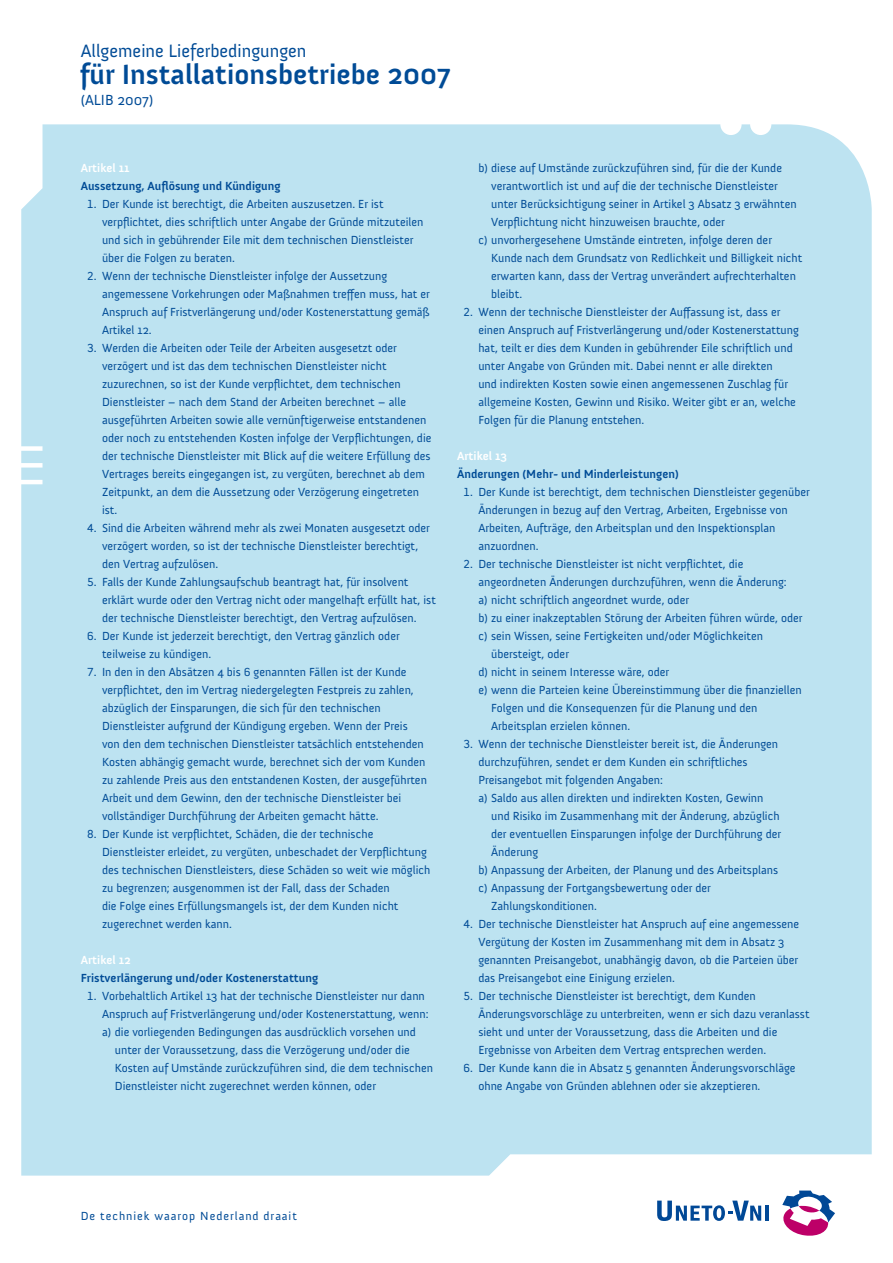
<style>
.page{position:relative;width:893px;height:1263px;background:#fff}
.page>*{position:absolute;margin:0;border:0;box-sizing:border-box;transform-origin:0 0}
.t1{font:700 28.5px "Anivers";color:#004b96}
.t2{font:18.3px "Anivers";color:#004b96}
.t3{font:15px "Anivers";color:#004b96}
.t4{font:12px/18px "Anivers";color:#004b96}
.t5{font:700 12px "Anivers";color:#004b96}
.t6{font:12px "Anivers";letter-spacing:.08em;color:#004b96}
.t7{font:700 12px "Anivers";color:#fff}
</style>
<div class="page">
<div style="left:21px;top:124px;width:851px;height:1051px;background:#bde3f1"></div>
<hr style="left:765px;top:1205px;width:3px;height:16px;background:#004896">
<svg style="left:782px;top:1190px;width:53px;height:46px"></svg>
<svg style="left:657px;top:1200px;width:104px;height:21px"></svg>
<h2 class="t2" style="left:81px;top:41px;width:227px">Allgemeine Lieferbedingungen</h2>
<h1 class="t1" style="left:80px;top:58px;width:373px">für Installationsbetriebe 2007</h1>
<p class="t3" style="left:81px;top:91px;width:74px">(ALIB 2007)</p>
<p class="t7" style="left:81px;top:161px;width:51px">Artikel 11</p>
<p class="t5" style="left:81px;top:179px;width:201px">Aussetzung, Auflösung und Kündigung</p>
<p class="t4" style="left:102px;top:195px;width:323px;text-indent:-15px">1. Der Kunde ist berechtigt, die Arbeiten auszusetzen. Er ist verpflichtet, dies schriftlich unter Angabe der Gründe mitzuteilen und sich in gebührender Eile mit dem technischen Dienstleister über die Folgen zu beraten.</p>
<p class="t4" style="left:102px;top:267px;width:329px;text-indent:-15px">2. Wenn der technische Dienstleister infolge der Aussetzung angemessene Vorkehrungen oder Maßnahmen treffen muss, hat er Anspruch auf Fristverlängerung und/oder Kostenerstattung gemäß Artikel 12.</p>
<p class="t4" style="left:102px;top:339px;width:331px;text-indent:-15px">3. Werden die Arbeiten oder Teile der Arbeiten ausgesetzt oder verzögert und ist das dem technischen Dienstleister nicht zuzurechnen, so ist der Kunde verpflichtet, dem technischen Dienstleister – nach dem Stand der Arbeiten berechnet – alle ausgeführten Arbeiten sowie alle vernünftigerweise entstandenen oder noch zu entstehenden Kosten infolge der Verpflichtungen, die der technische Dienstleister mit Blick auf die weitere Erfüllung des Vertrages bereits eingegangen ist, zu vergüten, berechnet ab dem Zeitpunkt, an dem die Aussetzung oder Verzögerung eingetreten ist.</p>
<p class="t4" style="left:102px;top:519px;width:329px;text-indent:-15px">4. Sind die Arbeiten während mehr als zwei Monaten ausgesetzt oder verzögert worden, so ist der technische Dienstleister berechtigt, den Vertrag aufzulösen.</p>
<p class="t4" style="left:102px;top:573px;width:335px;text-indent:-15px">5. Falls der Kunde Zahlungsaufschub beantragt hat, für insolvent erklärt wurde oder den Vertrag nicht oder mangelhaft erfüllt hat, ist der technische Dienstleister berechtigt, den Vertrag aufzulösen.</p>
<p class="t4" style="left:102px;top:627px;width:299px;text-indent:-15px">6. Der Kunde ist jederzeit berechtigt, den Vertrag gänzlich oder teilweise zu kündigen.</p>
<p class="t4" style="left:102px;top:663px;width:326px;text-indent:-15px">7. In den in den Absätzen 4 bis 6 genannten Fällen ist der Kunde verpflichtet, den im Vertrag niedergelegten Festpreis zu zahlen, abzüglich der Einsparungen, die sich für den technischen Dienstleister aufgrund der Kündigung ergeben. Wenn der Preis von den dem technischen Dienstleister tatsächlich entstehenden Kosten abhängig gemacht wurde, berechnet sich der vom Kunden zu zahlende Preis aus den entstandenen Kosten, der ausgeführten Arbeit und dem Gewinn, den der technische Dienstleister bei vollständiger Durchführung der Arbeiten gemacht hätte.</p>
<p class="t4" style="left:102px;top:825px;width:330px;text-indent:-15px">8. Der Kunde ist verpflichtet, Schäden, die der technische Dienstleister erleidet, zu vergüten, unbeschadet der Verpflichtung des technischen Dienstleisters, diese Schäden so weit wie möglich zu begrenzen; ausgenommen ist der Fall, dass der Schaden<br>die Folge eines Erfüllungsmangels ist, der dem Kunden nicht zugerechnet werden kann.</p>
<p class="t7" style="left:81px;top:953px;width:52px">Artikel 12</p>
<p class="t5" style="left:81px;top:971px;width:239px">Fristverlängerung und/oder Kostenerstattung</p>
<p class="t4" style="left:87px;top:987px;width:339px">1. Vorbehaltlich Artikel 13 hat der technische Dienstleister nur dann</p>
<p class="t4" style="left:102px;top:1005px;width:328px">Anspruch auf Fristverlängerung und/oder Kostenerstattung, wenn:</p>
<p class="t4" style="left:102px;top:1023px;width:315px">a) die vorliegenden Bedingungen das ausdrücklich vorsehen und</p>
<p class="t4" style="left:115px;top:1041px;width:297px">unter der Voraussetzung, dass die Verzögerung und/oder die</p>
<p class="t4" style="left:115px;top:1059px;width:320px">Kosten auf Umstände zurückzuführen sind, die dem technischen</p>
<p class="t4" style="left:115px;top:1077px;width:263px">Dienstleister nicht zugerechnet werden können, oder</p>
<p class="t4" style="left:478px;top:159px;width:305px">b) diese auf Umstände zurückzuführen sind, für die der Kunde</p>
<p class="t4" style="left:491px;top:177px;width:288px">verantwortlich ist und auf die der technische Dienstleister</p>
<p class="t4" style="left:491px;top:195px;width:307px">unter Berücksichtigung seiner in Artikel 3 Absatz 3 erwähnten</p>
<p class="t4" style="left:491px;top:213px;width:235px">Verpflichtung nicht hinzuweisen brauchte, oder</p>
<p class="t4" style="left:478px;top:231px;width:295px">c) unvorhergesehene Umstände eintreten, infolge deren der</p>
<p class="t4" style="left:491px;top:249px;width:313px">Kunde nach dem Grundsatz von Redlichkeit und Billigkeit nicht</p>
<p class="t4" style="left:491px;top:267px;width:306px">erwarten kann, dass der Vertrag unverändert aufrechterhalten</p>
<p class="t4" style="left:491px;top:285px;width:33px">bleibt.</p>
<p class="t4" style="left:478px;top:303px;width:322px;text-indent:-15px">2. Wenn der technische Dienstleister der Auffassung ist, dass er einen Anspruch auf Fristverlängerung und/oder Kostenerstattung hat, teilt er dies dem Kunden in gebührender Eile schriftlich und unter Angabe von Gründen mit. Dabei nennt er alle direkten<br>und indirekten Kosten sowie einen angemessenen Zuschlag für allgemeine Kosten, Gewinn und Risiko. Weiter gibt er an, welche Folgen für die Planung entstehen.</p>
<p class="t7" style="left:457px;top:449px;width:52px">Artikel 13</p>
<p class="t5" style="left:457px;top:467px;width:223px">Änderungen (Mehr- und Minderleistungen)</p>
<p class="t4" style="left:478px;top:483px;width:333px;text-indent:-15px">1. Der Kunde ist berechtigt, dem technischen Dienstleister gegenüber Änderungen in bezug auf den Vertrag, Arbeiten, Ergebnisse von Arbeiten, Aufträge, den Arbeitsplan und den Inspektionsplan anzuordnen.</p>
<p class="t4" style="left:464px;top:555px;width:281px">2. Der technische Dienstleister ist nicht verpflichtet, die</p>
<p class="t4" style="left:478px;top:573px;width:310px">angeordneten Änderungen durchzuführen, wenn die Änderung:</p>
<p class="t4" style="left:478px;top:591px;width:212px">a) nicht schriftlich angeordnet wurde, oder</p>
<p class="t4" style="left:478px;top:609px;width:326px">b) zu einer inakzeptablen Störung der Arbeiten führen würde, oder</p>
<p class="t4" style="left:478px;top:627px;width:286px">c) sein Wissen, seine Fertigkeiten und/oder Möglichkeiten</p>
<p class="t4" style="left:491px;top:645px;width:79px">übersteigt, oder</p>
<p class="t4" style="left:478px;top:663px;width:192px">d) nicht in seinem Interesse wäre, oder</p>
<p class="t4" style="left:478px;top:681px;width:325px">e) wenn die Parteien keine Übereinstimmung über die finanziellen</p>
<p class="t4" style="left:491px;top:699px;width:268px">Folgen und die Konsequenzen für die Planung und den</p>
<p class="t4" style="left:491px;top:717px;width:141px">Arbeitsplan erzielen können.</p>
<p class="t4" style="left:478px;top:735px;width:301px;text-indent:-15px">3. Wenn der technische Dienstleister bereit ist, die Änderungen durchzuführen, sendet er dem Kunden ein schriftliches Preisangebot mit folgenden Angaben:<br>a) Saldo aus allen direkten und indirekten Kosten, Gewinn</p>
<p class="t4" style="left:491px;top:807px;width:290px">und Risiko im Zusammenhang mit der Änderung, abzüglich</p>
<p class="t4" style="left:491px;top:825px;width:292px">der eventuellen Einsparungen infolge der Durchführung der</p>
<p class="t4" style="left:491px;top:843px;width:49px">Änderung</p>
<p class="t4" style="left:478px;top:861px;width:301px">b) Anpassung der Arbeiten, der Planung und des Arbeitsplans</p>
<p class="t4" style="left:478px;top:879px;width:234px">c) Anpassung der Fortgangsbewertung oder der</p>
<p class="t4" style="left:491px;top:897px;width:107px">Zahlungskonditionen.</p>
<p class="t4" style="left:478px;top:915px;width:322px;text-indent:-15px">4. Der technische Dienstleister hat Anspruch auf eine angemessene Vergütung der Kosten im Zusammenhang mit dem in Absatz 3 genannten Preisangebot, unabhängig davon, ob die Parteien über das Preisangebot eine Einigung erzielen.</p>
<p class="t4" style="left:478px;top:987px;width:333px;text-indent:-15px">5. Der technische Dienstleister ist berechtigt, dem Kunden Änderungsvorschläge zu unterbreiten, wenn er sich dazu veranlasst sieht und unter der Voraussetzung, dass die Arbeiten und die Ergebnisse von Arbeiten dem Vertrag entsprechen werden.</p>
<p class="t4" style="left:478px;top:1059px;width:319px;text-indent:-15px">6. Der Kunde kann die in Absatz 5 genannten Änderungsvorschläge ohne Angabe von Gründen ablehnen oder sie akzeptieren.</p>
<p class="t6" style="left:81px;top:1210px;width:218px">De techniek waarop Nederland draait</p>
</div>
